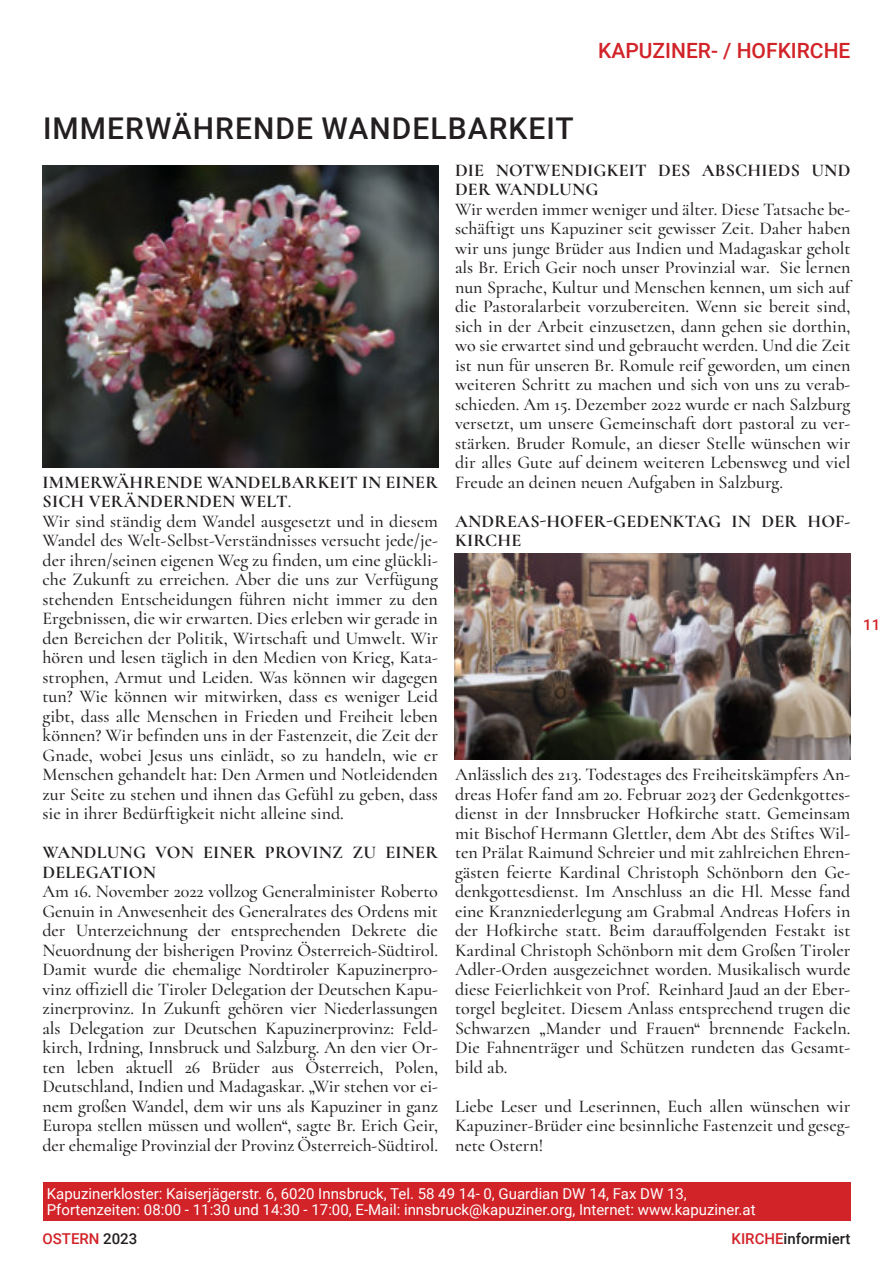
<style>
.page{position:relative;width:893px;height:1263px;background:#fff}
.page>*{position:absolute;margin:0;border:0;box-sizing:border-box;transform-origin:0 0}
.t1{font:500 30px "Roboto";letter-spacing:.035em;color:#231f20}
.t2{font:500 21px "Roboto";color:#d22329}
.t3{font:500 18px/19.5px "Cormorant";color:#231f20;text-align:justify}
.t4{font:700 18px/19.5px "Cormorant";letter-spacing:.01em;color:#231f20}
.t5{font:15px/16.5px "Roboto";color:#fff}
.t6{font:500 15px "Roboto";color:#231f20}
.t7{font:500 15px "Roboto";color:#d22329}
.s1{font-weight:700}
.s2{color:#231f20}
.s3{color:#d22329}
</style>
<div class="page">
<div style="left:43px;top:1182px;width:807px;height:38px;background:#d22329"></div>
<img style="left:455px;top:553px;width:395px;height:207px">
<img style="left:43px;top:165px;width:396px;height:302px">
<p class="t2" style="left:598px;top:43px;width:254px">KAPUZINER- / HOFKIRCHE</p>
<h1 class="t1" style="left:43px;top:117px;width:532px">IMMERWÄHRENDE WANDELBARKEIT</h1>
<p class="t3" style="left:43px;top:472px;width:397px;text-align:left"><span class="s1">IMMERWÄHRENDE WANDELBARKEIT IN EINER SICH VERÄNDERNDEN WELT</span>.<br>Wir sind ständig dem Wandel ausgesetzt und in diesem Wandel des Welt-Selbst-Verständnisses versucht jede/je&shy;der ihren/seinen eigenen Weg zu finden, um eine glückli&shy;che Zukunft zu erreichen. Aber die uns zur Verfügung stehenden Entscheidungen führen nicht immer zu den Ergebnissen, die wir erwarten. Dies erleben wir gerade in den Bereichen der Politik, Wirtschaft und Umwelt. Wir hören und lesen täglich in den Medien von Krieg, Kata&shy;strophen, Armut und Leiden. Was können wir dagegen tun? Wie können wir mitwirken, dass es weniger Leid gibt, dass alle Menschen in Frieden und Freiheit leben können? Wir befinden uns in der Fastenzeit, die Zeit der Gnade, wobei Jesus uns einlädt, so zu handeln, wie er Menschen gehandelt hat: Den Armen und Notleidenden zur Seite zu stehen und ihnen das Gefühl zu geben, dass sie in ihrer Bedürftigkeit nicht alleine sind.</p>
<p class="t4" style="left:43px;top:843px;width:397px">WANDLUNG VON EINER PROVINZ ZU EINER<br>DELEGATION</p>
<p class="t3" style="left:43px;top:882px;width:397px">Am 16. November 2022 vollzog Generalminister Roberto Genuin in Anwesenheit des Generalrates des Ordens mit der Unterzeichnung der entsprechenden Dekrete die Neuordnung der bisherigen Provinz Österreich-Südtirol.<br>Damit wurde die ehemalige Nordtiroler Kapuzinerpro&shy;vinz offiziell die Tiroler Delegation der Deutschen Kapu&shy;zinerprovinz. In Zukunft gehören vier Niederlassungen als Delegation zur Deutschen Kapuzinerprovinz: Feld&shy;kirch, Irdning, Innsbruck und Salzburg. An den vier Or&shy;ten leben aktuell 26 Brüder aus Österreich, Polen, Deutschland, Indien und Madagaskar. „Wir stehen vor ei&shy;nem großen Wandel, dem wir uns als Kapuziner in ganz Europa stellen müssen und wollen“, sagte Br. Erich Geir, der ehemalige Provinzial der Provinz Österreich-Südtirol.</p>
<p class="t4" style="left:455px;top:160px;width:397px">DIE NOTWENDIGKEIT DES ABSCHIEDS UND<br>DER WANDLUNG</p>
<p class="t3" style="left:455px;top:199px;width:397px">Wir werden immer weniger und älter. Diese Tatsache be&shy;schäftigt uns Kapuziner seit gewisser Zeit. Daher haben wir uns junge Brüder aus Indien und Madagaskar geholt als Br. Erich Geir noch unser Provinzial war. Sie lernen nun Sprache, Kultur und Menschen kennen, um sich auf die Pastoralarbeit vorzubereiten. Wenn sie bereit sind, sich in der Arbeit einzusetzen, dann gehen sie dorthin, wo sie erwartet sind und gebraucht werden. Und die Zeit ist nun für unseren Br. Romule reif geworden, um einen weiteren Schritt zu machen und sich von uns zu verab&shy;schieden. Am 15. Dezember 2022 wurde er nach Salzburg versetzt, um unsere Gemeinschaft dort pastoral zu ver&shy;stärken. Bruder Romule, an dieser Stelle wünschen wir dir alles Gute auf deinem weiteren Lebensweg und viel Freude an deinen neuen Aufgaben in Salzburg.</p>
<p class="t4" style="left:455px;top:511px;width:397px">ANDREAS-HOFER-GEDENKTAG IN DER HOF-<br>KIRCHE</p>
<p class="t3" style="left:455px;top:765px;width:397px">Anlässlich des 213. Todestages des Freiheitskämpfers An&shy;dreas Hofer fand am 20. Februar 2023 der Gedenkgottes&shy;dienst in der Innsbrucker Hofkirche statt. Gemeinsam mit Bischof Hermann Glettler, dem Abt des Stiftes Wil&shy;ten Prälat Raimund Schreier und mit zahlreichen Ehren&shy;gästen feierte Kardinal Christoph Schönborn den Ge&shy;denkgottesdienst. Im Anschluss an die Hl. Messe fand eine Kranzniederlegung am Grabmal Andreas Hofers in der Hofkirche statt. Beim darauffolgenden Festakt ist Kardinal Christoph Schönborn mit dem Großen Tiroler Adler-Orden ausgezeichnet worden. Musikalisch wurde diese Feierlichkeit von Prof. Reinhard Jaud an der Eber&shy;torgel begleitet. Diesem Anlass entsprechend trugen die Schwarzen „Mander und Frauen“ brennende Fackeln.<br>Die Fahnenträger und Schützen rundeten das Gesamt&shy;bild ab.</p>
<p class="t3" style="left:455px;top:1096px;width:397px">Liebe Leser und Leserinnen, Euch allen wünschen wir Kapuziner-Brüder eine besinnliche Fastenzeit und geseg&shy;nete Ostern!</p>
<p class="t7" style="left:863px;top:619px;width:19px">11</p>
<p class="t5" style="left:47px;top:1186px;width:710px">Kapuzinerkloster: Kaiserjägerstr. 6, 6020 Innsbruck, Tel. 58 49 14- 0, Guardian DW 14, Fax DW 13,<br>Pfortenzeiten: 08:00 - 11:30 und 14:30 - 17:00, E-Mail: innsbruck@kapuziner.org, Internet: www.kapuziner.at</p>
<p class="t7" style="left:43px;top:1233px;width:96px">OSTERN <span class="s2">2023</span></p>
<p class="t6" style="left:732px;top:1233px;width:120px"><span class="s3">KIRCHE</span>informiert</p>
</div>
